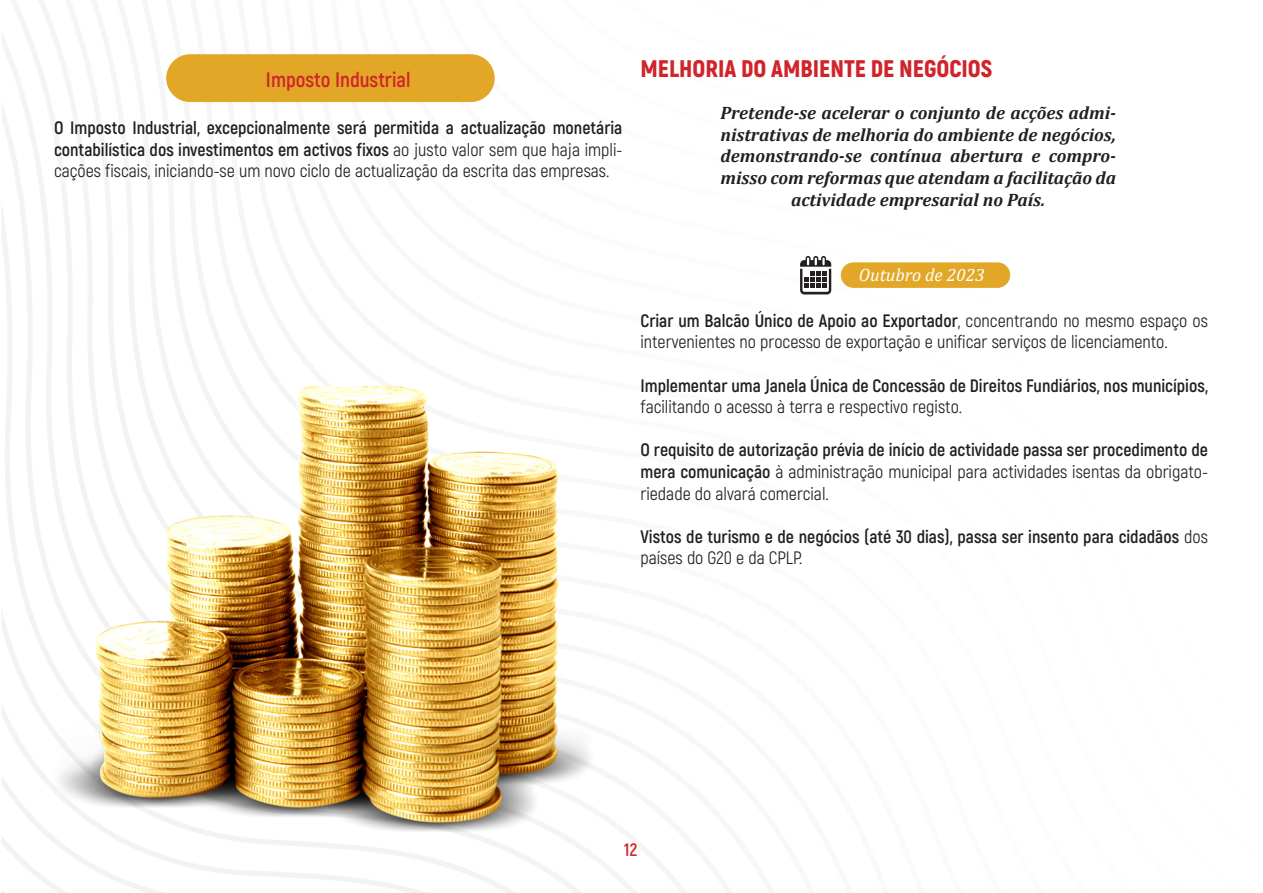
<style>
.page{position:relative;width:1263px;height:893px;background:#fff}
.page>*{position:absolute;margin:0;border:0;box-sizing:border-box;transform-origin:0 0}
.Título{font:900 24px "Akrobat";color:#d1232a}
.Subtítulo{font:700 21px "Akrobat";color:#d1232a}
.Corpo_de_texto{font:700 18px/21.6px "Akrobat";color:#231f20}
.Corpo_de_texto-2{font:italic 700 18px/21.6px "Cambria";color:#231f20;text-align:center}
.Corpo_de_texto-3{font:18px/21.6px "Akrobat";color:#231f20}
.Subtítulo-2{font:italic 18px "Cambria";color:#fff}
.t1{font:700 18px "Akrobat";color:#d1232a}
.s1{font-weight:400}
.s2{font-weight:700}
</style>
<div class="page">
<img style="left:54px;top:387px;width:568px;height:452px">
<div style="left:166px;top:54px;width:329px;height:48px;background:#e2a726;border-radius:24px"></div>
<div style="left:841px;top:262px;width:169px;height:26px;background:#e2a726;border-radius:13px"></div>
<svg style="left:800px;top:256px;width:31px;height:38px"></svg>
<p class="Subtítulo" style="left:266px;top:67px;width:146px">Imposto Industrial</p>
<p class="Corpo_de_texto" style="left:54px;top:117px;width:570px;text-align:justify">O Imposto Industrial, excepcionalmente será permitida a actualização monetária contabilística dos investimentos em activos fixos <span class="s1">ao justo valor sem que haja impli&shy;cações fiscais, iniciando-se um novo ciclo de actualização da escrita das empresas.</span></p>
<p class="Título" style="left:640px;top:53px;width:353px">MELHORIA DO AMBIENTE DE NEGÓCIOS</p>
<p class="Corpo_de_texto-2" style="left:720px;top:102px;width:397px">Pretende-se acelerar o conjunto de acções admi&shy;nistrativas de melhoria do ambiente de negócios, demonstrando-se contínua abertura e compro&shy;misso com reformas que atendam a facilitação da actividade empresarial no País.</p>
<p class="Subtítulo-2" style="left:859px;top:262px;width:127px">Outubro de 2023</p>
<p class="Corpo_de_texto-3" style="left:640px;top:310px;width:569px"><span class="s2">Criar um Balcão Único de Apoio ao Exportador</span>, concentrando no mesmo espaço os intervenientes no processo de exportação e unificar serviços de licenciamento.</p>
<p class="Corpo_de_texto" style="left:640px;top:374px;width:569px">Implementar uma Janela Única de Concessão de Direitos Fundiários, nos municípios, <span class="s1">facilitando o acesso à terra e respectivo registo.</span></p>
<p class="Corpo_de_texto" style="left:640px;top:439px;width:569px;text-align:justify">O requisito de autorização prévia de início de actividade passa ser procedimento de mera comunicação <span class="s1">à administração municipal para actividades isentas da obrigato&shy;riedade do alvará comercial.</span></p>
<p class="Corpo_de_texto" style="left:640px;top:526px;width:569px">Vistos de turismo e de negócios (até 30 dias), passa ser insento para cidadãos <span class="s1">dos países do G20 e da CPLP.</span></p>
<p class="t1" style="left:624px;top:838px;width:14px">12</p>
</div>
